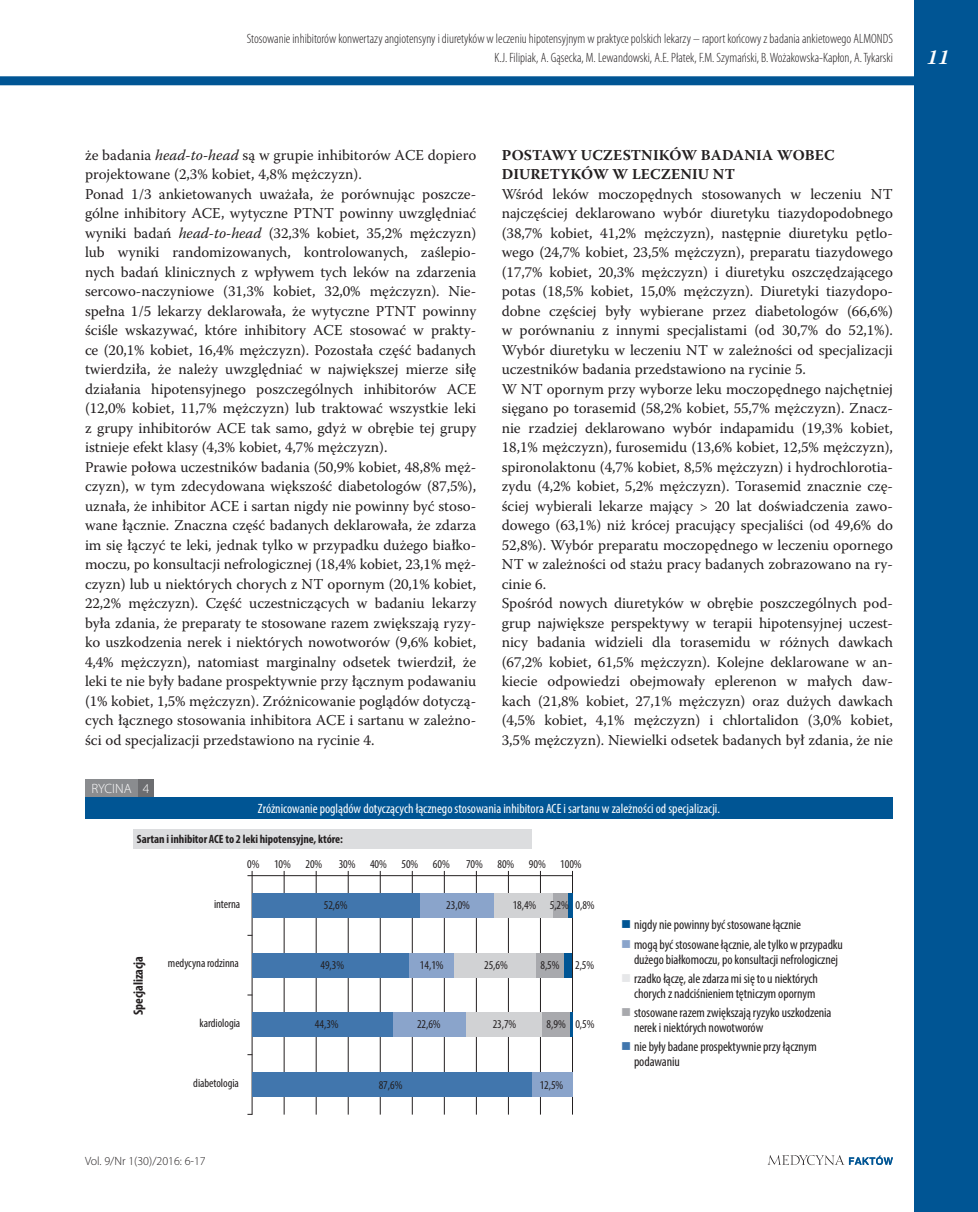
<style>
.page{position:relative;width:978px;height:1212px;background:#fff}
.page>*{position:absolute;margin:0;border:0;box-sizing:border-box;transform-origin:0 0}
.t1{font:italic 700 21px "Warnock Pro";color:#fff}
.t2{font:15px/19.5px "Warnock Pro";letter-spacing:-.005em;color:#231f20}
.t3{font:700 15px/19.5px "Warnock Pro";letter-spacing:.005em;color:#231f20}
.t4{font:condensed 13.5px/15px "Myriad Pro";letter-spacing:-.005em;color:#231f20}
.t5{font:300 condensed 13.5px/19.5px "Myriad Pro";color:#231f20;text-align:right}
.t6{font:condensed 13.5px "Myriad Pro";color:#fff}
.t7{font:700 condensed 13.5px "Myriad Pro";letter-spacing:-.005em;color:#231f20}
.t8{font:300 13.5px "Myriad Pro";color:#fff}
.t9{font:condensed 12px "Myriad Pro";letter-spacing:-.005em;color:#231f20}
.t10{font:700 condensed 12px "Myriad Pro";letter-spacing:-.005em;color:#231f20}
.t11{font:300 12px "Myriad Pro";color:#231f20}
.s1{font-style:italic}
.s2{color:#005594}
.s3{color:#8aa4cb}
.s4{color:#e6e7e9}
.s5{color:#a8a9ad}
.s6{color:#4176ad}
</style>
<div class="page">
<div style="left:0;top:76px;width:978px;height:9px;background:#005594"></div>
<div style="left:914px;top:0;width:64px;height:1212px;background:#005594"></div>
<svg style="left:768px;top:1155px;width:125px;height:10px"></svg>
<div style="left:133px;top:829px;width:398px;height:19px;background:#dcdddf"></div>
<hr style="left:252px;top:871px;width:1px;height:243px;background:#231f20">
<hr style="left:284px;top:871px;width:1px;height:243px;background:#231f20">
<hr style="left:316px;top:871px;width:1px;height:243px;background:#231f20">
<hr style="left:348px;top:871px;width:1px;height:243px;background:#231f20">
<hr style="left:380px;top:871px;width:1px;height:243px;background:#231f20">
<hr style="left:412px;top:871px;width:1px;height:243px;background:#231f20">
<hr style="left:444px;top:871px;width:1px;height:243px;background:#231f20">
<hr style="left:476px;top:871px;width:1px;height:243px;background:#231f20">
<hr style="left:508px;top:871px;width:1px;height:243px;background:#231f20">
<hr style="left:540px;top:871px;width:1px;height:243px;background:#231f20">
<hr style="left:572px;top:871px;width:1px;height:243px;background:#231f20">
<hr style="left:247px;top:875px;width:326px;height:1px;background:#231f20">
<hr style="left:568px;top:893px;width:4px;height:25px;background:#005594">
<div style="left:552px;top:893px;width:16px;height:25px;background:#a8a9ad"></div>
<div style="left:494px;top:893px;width:58px;height:25px;background:#d1d2d4"></div>
<div style="left:252px;top:893px;width:169px;height:25px;background:#4176ad"></div>
<div style="left:420px;top:893px;width:74px;height:25px;background:#8aa4cb"></div>
<div style="left:563px;top:953px;width:9px;height:25px;background:#005594"></div>
<div style="left:536px;top:953px;width:27px;height:25px;background:#a8a9ad"></div>
<div style="left:454px;top:953px;width:82px;height:25px;background:#d1d2d4"></div>
<div style="left:252px;top:953px;width:158px;height:25px;background:#4176ad"></div>
<div style="left:409px;top:953px;width:45px;height:25px;background:#8aa4cb"></div>
<hr style="left:570px;top:1012px;width:2px;height:24px;background:#005594">
<div style="left:541px;top:1012px;width:29px;height:24px;background:#a8a9ad"></div>
<div style="left:466px;top:1012px;width:75px;height:24px;background:#d1d2d4"></div>
<div style="left:252px;top:1012px;width:141px;height:24px;background:#4176ad"></div>
<div style="left:393px;top:1012px;width:73px;height:24px;background:#8aa4cb"></div>
<div style="left:532px;top:1071px;width:40px;height:25px;background:#8aa4cb"></div>
<div style="left:252px;top:1071px;width:280px;height:25px;background:#4176ad"></div>
<div style="left:85px;top:797px;width:808px;height:21px;background:#005594"></div>
<div style="left:85px;top:780px;width:65px;height:17px;background:#8a8c8f"></div>
<div style="left:138px;top:780px;width:16px;height:17px;background:#6c6d70"></div>
<p class="t5" style="left:247px;top:29px;width:648px">Stosowanie inhibitorów konwertazy angiotensyny i diuretyków w leczeniu hipotensyjnym w praktyce polskich lekarzy – raport końcowy z badania ankietowego ALMONDS<br>K.J. Filipiak, A. Gąsecka, M. Lewandowski, A.E. Płatek, F.M. Szymański, B. Wożakowska-Kapłon, A. Tykarski</p>
<p class="t2" style="left:85px;top:145px;width:393px">że badania <span class="s1">head-to-head</span> są w grupie inhibitorów ACE dopiero projektowane (2,3% kobiet, 4,8% mężczyzn).<br>Ponad 1/3 ankietowanych uważała, że porównując poszcze&shy;gólne inhibitory ACE, wytyczne PTNT powinny uwzględniać wyniki badań <span class="s1">head-to-head</span> (32,3% kobiet, 35,2% mężczyzn) lub wyniki randomizowanych, kontrolowanych, zaślepio&shy;nych badań klinicznych z wpływem tych leków na zdarzenia sercowo-naczyniowe (31,3% kobiet, 32,0% mężczyzn). Nie&shy;spełna 1/5 lekarzy deklarowała, że wytyczne PTNT powinny ściśle wskazywać, które inhibitory ACE stosować w prakty&shy;ce (20,1% kobiet, 16,4% mężczyzn). Pozostała część badanych twierdziła, że należy uwzględniać w największej mierze siłę działania hipotensyjnego poszczególnych inhibitorów ACE (12,0% kobiet, 11,7% mężczyzn) lub traktować wszystkie leki z grupy inhibitorów ACE tak samo, gdyż w obrębie tej grupy istnieje efekt klasy (4,3% kobiet, 4,7% mężczyzn).<br>Prawie połowa uczestników badania (50,9% kobiet, 48,8% męż&shy;czyzn), w tym zdecydowana większość diabetologów (87,5%), uznała, że inhibitor ACE i sartan nigdy nie powinny być stoso&shy;wane łącznie. Znaczna część badanych deklarowała, że zdarza im się łączyć te leki, jednak tylko w przypadku dużego białko&shy;moczu, po konsultacji nefrologicznej (18,4% kobiet, 23,1% męż&shy;czyzn) lub u niektórych chorych z NT opornym (20,1% kobiet, 22,2% mężczyzn). Część uczestniczących w badaniu lekarzy była zdania, że preparaty te stosowane razem zwiększają ryzy&shy;ko uszkodzenia nerek i niektórych nowotworów (9,6% kobiet, 4,4% mężczyzn), natomiast marginalny odsetek twierdził, że leki te nie były badane prospektywnie przy łącznym podawaniu (1% kobiet, 1,5% mężczyzn). Zróżnicowanie poglądów dotyczą&shy;cych łącznego stosowania inhibitora ACE i sartanu w zależno&shy;ści od specjalizacji przedstawiono na rycinie 4.</p>
<p class="t3" style="left:502px;top:145px;width:334px">POSTAWY UCZESTNIKÓW BADANIA WOBEC<br>DIURETYKÓW W LECZENIU NT</p>
<p class="t2" style="left:502px;top:184px;width:393px">Wśród leków moczopędnych stosowanych w leczeniu NT najczęściej deklarowano wybór diuretyku tiazydopodobnego (38,7% kobiet, 41,2% mężczyzn), następnie diuretyku pętlo&shy;wego (24,7% kobiet, 23,5% mężczyzn), preparatu tiazydowego (17,7% kobiet, 20,3% mężczyzn) i diuretyku oszczędzającego potas (18,5% kobiet, 15,0% mężczyzn). Diuretyki tiazydopo&shy;dobne częściej były wybierane przez diabetologów (66,6%) w porównaniu z innymi specjalistami (od 30,7% do 52,1%).<br>Wybór diuretyku w leczeniu NT w zależności od specjalizacji uczestników badania przedstawiono na rycinie 5.<br>W NT opornym przy wyborze leku moczopędnego najchętniej sięgano po torasemid (58,2% kobiet, 55,7% mężczyzn). Znacz&shy;nie rzadziej deklarowano wybór indapamidu (19,3% kobiet, 18,1% mężczyzn), furosemidu (13,6% kobiet, 12,5% mężczyzn), spironolaktonu (4,7% kobiet, 8,5% mężczyzn) i hydrochlorotia&shy;zydu (4,2% kobiet, 5,2% mężczyzn). Torasemid znacznie czę&shy;ściej wybierali lekarze mający &gt; 20 lat doświadczenia zawo&shy;dowego (63,1%) niż krócej pracujący specjaliści (od 49,6% do 52,8%). Wybór preparatu moczopędnego w leczeniu opornego NT w zależności od stażu pracy badanych zobrazowano na ry&shy;cinie 6.<br>Spośród nowych diuretyków w obrębie poszczególnych pod&shy;grup największe perspektywy w terapii hipotensyjnej uczest&shy;nicy badania widzieli dla torasemidu w różnych dawkach (67,2% kobiet, 61,5% mężczyzn). Kolejne deklarowane w an&shy;kiecie odpowiedzi obejmowały eplerenon w małych daw&shy;kach (21,8% kobiet, 27,1% mężczyzn) oraz dużych dawkach (4,5% kobiet, 4,1% mężczyzn) i chlortalidon (3,0% kobiet, 3,5% mężczyzn). Niewielki odsetek badanych był zdania, że nie</p>
<p class="t8" style="left:91px;top:780px;width:59px">RYCINA 4</p>
<p class="t6" style="left:258px;top:800px;width:464px">Zróżnicowanie poglądów dotyczących łącznego stosowania inhibitora ACE i sartanu w zależności od specjalizacji.</p>
<p class="t10" style="left:137px;top:831px;width:208px">Sartan i inhibitor ACE to 2 leki hipotensyjne, które:</p>
<p class="t7" style="left:130px;top:1015px;width:60px;rotate:-90deg">Specjalizacja</p>
<p class="t9" style="left:247px;top:856px;width:77px">0% 10% 20%</p>
<p class="t9" style="left:339px;top:856px;width:113px">30% 40% 50% 60%</p>
<p class="t9" style="left:466px;top:856px;width:117px">70% 80% 90% 100%</p>
<p class="t9" style="left:324px;top:898px;width:25px">52,6%</p>
<p class="t9" style="left:446px;top:898px;width:25px">23,0%</p>
<p class="t9" style="left:513px;top:898px;width:84px">18,4% 5,2% 0,8%</p>
<p class="t9" style="left:214px;top:896px;width:28px">interna</p>
<p class="t9" style="left:168px;top:956px;width:72px">medycyna rodzinna</p>
<p class="t9" style="left:320px;top:958px;width:25px">49,3%</p>
<p class="t9" style="left:420px;top:958px;width:25px">14,1%</p>
<p class="t9" style="left:484px;top:958px;width:25px">25,6%</p>
<p class="t9" style="left:540px;top:958px;width:21px">8,5%</p>
<p class="t9" style="left:575px;top:958px;width:21px">2,5%</p>
<p class="t9" style="left:200px;top:1016px;width:42px">kardiologia</p>
<p class="t9" style="left:315px;top:1017px;width:25px">44,3%</p>
<p class="t9" style="left:417px;top:1017px;width:25px">22,6%</p>
<p class="t9" style="left:493px;top:1017px;width:25px">23,7%</p>
<p class="t9" style="left:547px;top:1017px;width:49px">8,9% 0,5%</p>
<p class="t9" style="left:193px;top:1076px;width:47px">diabetologia</p>
<p class="t9" style="left:379px;top:1077px;width:25px">87,6%</p>
<p class="t9" style="left:540px;top:1077px;width:25px">12,5%</p>
<p class="t11" style="left:85px;top:1154px;width:122px">Vol. 9/Nr 1(30)/2016: 6-17</p>
<p class="t4" style="left:621px;top:917px;width:181px"><span class="s2">■</span> nigdy nie powinny być stosowane łącznie</p>
<p class="t4" style="left:621px;top:936px;width:223px;text-align:center"><span class="s3">■</span> mogą być stosowane łącznie, ale tylko w przypadku dużego białkomoczu, po konsultacji nefrologicznej</p>
<p class="t4" style="left:621px;top:971px;width:198px;text-align:right"><span class="s4">■</span> rzadko łączę, ale zdarza mi się to u niektórych chorych z nadciśnieniem tętniczym opornym</p>
<p class="t4" style="left:634px;top:1005px;width:199px;text-indent:-13px"><span class="s5">■</span> stosowane razem zwiększają ryzyko uszkodzenia nerek i niektórych nowotworów</p>
<p class="t4" style="left:634px;top:1039px;width:184px;text-indent:-13px"><span class="s6">■</span> nie były badane prospektywnie przy łącznym podawaniu</p>
<h1 class="t1" style="left:927px;top:44px;width:24px">11</h1>
</div>
